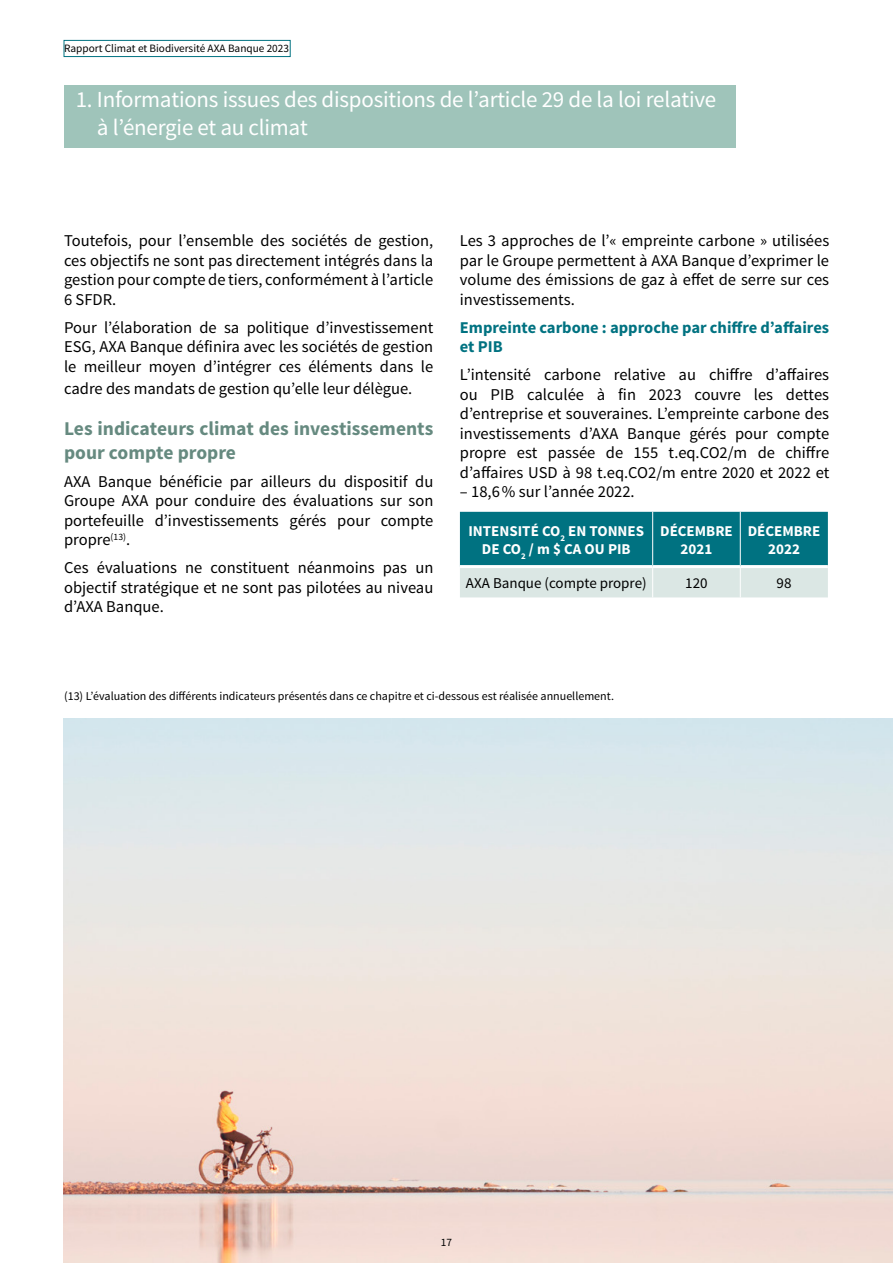
<style>
.page{position:relative;width:893px;height:1263px;background:#fff}
.page>*{position:absolute;margin:0;border:0;box-sizing:border-box;transform-origin:0 0}
.t1{font:22.95px/27.6px "Source Sans Pro";letter-spacing:-.01em;color:#fff}
.t2{font:700 19.5px/24px "Source Sans Pro";color:#668a80}
.t3{font:16.5px/19.5px "Source Sans Pro";color:#000;text-align:justify}
.t4{font:700 16.5px/19.5px "Source Sans Pro";color:#007281}
.t5{font:700 15px/18px "Source Sans Pro";color:#fff;text-align:center}
.t6{font:15px "Source Sans Pro";color:#000}
.t7{font:12px "Source Sans Pro";color:#000}
.t8{font:11.25px "Source Sans Pro";color:#000}
</style>
<div class="page">
<div style="left:64px;top:85px;width:672px;height:62px;background:#9fc4ba"></div>
<svg style="left:460px;top:512px;width:368px;height:85px;background:#4e9ba4"></svg>
<hr style="left:460px;top:565px;width:193px;height:3px;background:#fff">
<hr style="left:653px;top:565px;width:87px;height:3px;background:#fff">
<hr style="left:740px;top:565px;width:88px;height:3px;background:#fff">
<img style="left:64px;top:719px;width:829px;height:544px">
<div style="left:64px;top:40px;width:226px;height:17px;background:#fff;border:1px solid #007281"></div>
<p class="t8" style="left:64px;top:42px;width:226px">Rapport Climat et Biodiversité AXA Banque 2023</p>
<h1 class="t1" style="left:97px;top:86px;width:621px;text-indent:-21px">1. Informations issues des dispositions de l’article 29 de la loi relative à l’énergie et au climat</h1>
<p class="t3" style="left:64px;top:231px;width:371px">Toutefois, pour l’ensemble des sociétés de gestion, ces objectifs ne sont pas directement intégrés dans la gestion pour compte de tiers, conformément à l’article 6 SFDR.</p>
<p class="t3" style="left:64px;top:318px;width:371px">Pour l’élaboration de sa politique d’investissement ESG, AXA Banque définira avec les sociétés de gestion le meilleur moyen d’intégrer ces éléments dans le</p>
<p class="t3" style="left:64px;top:379px;width:350px">cadre des mandats de gestion qu’elle leur délègue.</p>
<p class="t2" style="left:64px;top:417px;width:371px">Les indicateurs climat des investissements pour compte propre</p>
<p class="t3" style="left:64px;top:472px;width:371px">AXA Banque bénéficie par ailleurs du dispositif du Groupe AXA pour conduire des évaluations sur son portefeuille d’investissements gérés pour compte propre<sup>(13)</sup>.</p>
<p class="t3" style="left:64px;top:558px;width:371px">Ces évaluations ne constituent néanmoins pas un objectif stratégique et ne sont pas pilotées au niveau d’AXA Banque.</p>
<p class="t3" style="left:460px;top:231px;width:371px">Les 3 approches de l’« empreinte carbone » utilisées par le Groupe permettent à AXA Banque d’exprimer le volume des émissions de gaz à effet de serre sur ces investissements.</p>
<p class="t4" style="left:460px;top:318px;width:371px">Empreinte carbone : approche par chiffre d’affaires et PIB</p>
<p class="t3" style="left:460px;top:365px;width:371px">L’intensité carbone relative au chiffre d’affaires ou PIB calculée à fin 2023 couvre les dettes d’entreprise et souveraines. L’empreinte carbone des investissements d’AXA Banque gérés pour compte propre est passée de 155 t.eq.CO2/m de chiffre d’affaires USD à 98 t.eq.CO2/m entre 2020 et 2022 et</p>
<p class="t3" style="left:460px;top:482px;width:176px">– 18,6% sur l’année 2022.</p>
<p class="t5" style="left:468px;top:522px;width:177px">INTENSITÉ CO<sub>2</sub> EN TONNES<br>DE CO<sub>2</sub> / m $ CA OU PIB</p>
<p class="t5" style="left:660px;top:522px;width:74px">DÉCEMBRE<br>2021</p>
<p class="t5" style="left:748px;top:522px;width:74px">DÉCEMBRE<br>2022</p>
<p class="t6" style="left:466px;top:573px;width:182px">AXA Banque (compte propre)</p>
<p class="t6" style="left:685px;top:573px;width:24px">120</p>
<p class="t6" style="left:777px;top:573px;width:16px">98</p>
<p class="t7" style="left:64px;top:689px;width:551px">(13) L’évaluation des différents indicateurs présentés dans ce chapitre et ci-dessous est réalisée annuellement.</p>
<p class="t8" style="left:441px;top:1235px;width:13px">17</p>
</div>
